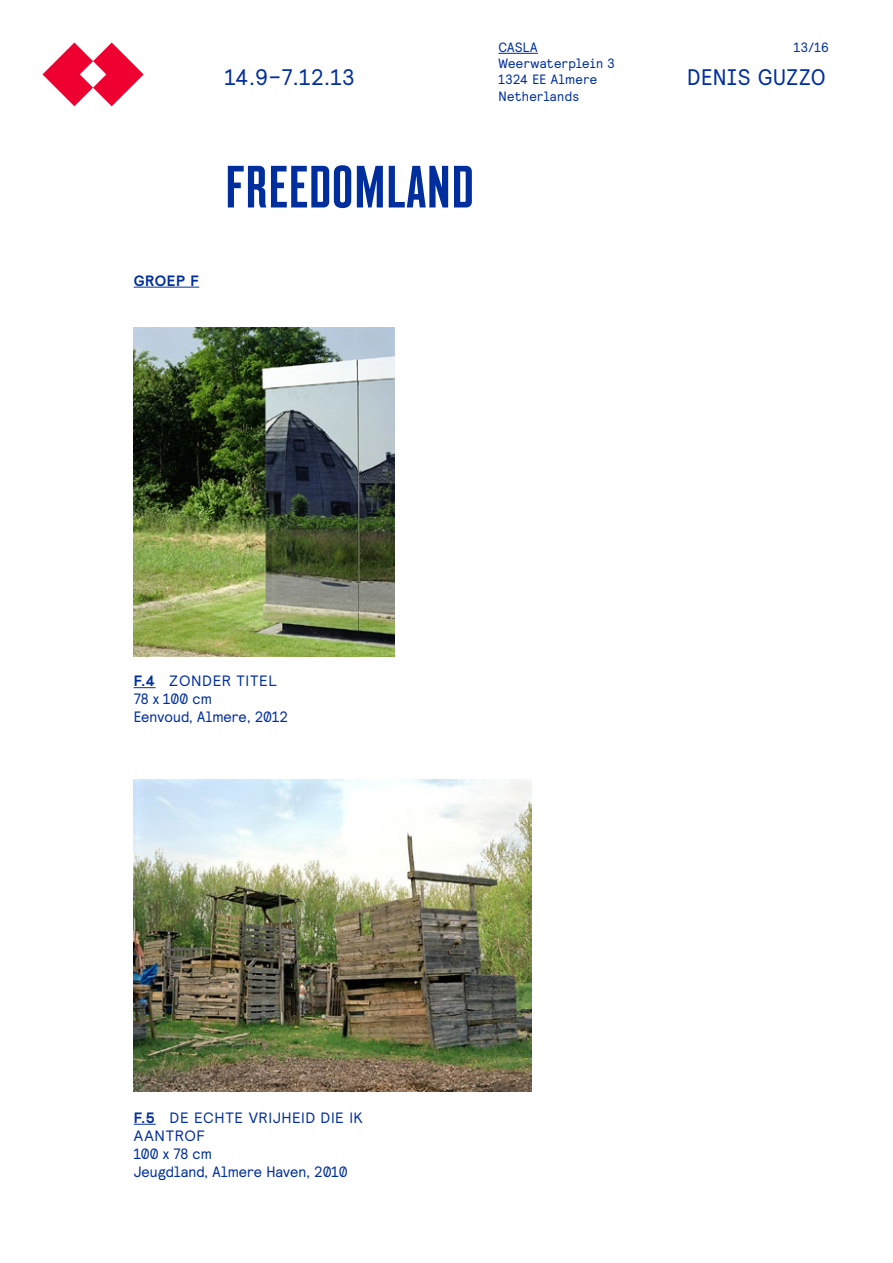
<style>
.page{position:relative;width:893px;height:1263px;background:#fff}
.page>*{position:absolute;margin:0;border:0;box-sizing:border-box;transform-origin:0 0}
.t1{font:condensed 59.55px "Montefiore";letter-spacing:.015em;color:#002f9d}
.t2{font:22.5px "Relative Faux";letter-spacing:.03em;color:#002f9d}
.t3{font:15px/18px "Relative Faux";letter-spacing:.005em;color:#002f9d}
.t4{font:15px "Relative";color:#002f9d}
.t5{font:700 15px "Relative";color:#002f9d}
.t6{font:13.5px/16.2px "Relative Faux";letter-spacing:.025em;color:#002f9d}
.s1{font-weight:700}
</style>
<div class="page">
<hr style="left:134px;top:287px;width:65px;height:1px;background:#002f9d">
<svg style="left:134px;top:687px;width:22px;height:1px"></svg>
<svg style="left:134px;top:1124px;width:22px;height:1px"></svg>
<hr style="left:498px;top:53px;width:40px;height:1px;background:#002f9d">
<svg style="left:43px;top:43px;width:101px;height:63px"></svg>
<img style="left:134px;top:327px;width:260px;height:329px">
<img style="left:134px;top:780px;width:397px;height:312px">
<p class="t6" style="left:498px;top:39px;width:118px">casla<br>Weerwaterplein 3<br>1324 EE Almere<br>Netherlands</p>
<p class="t6" style="left:794px;top:39px;width:37px">13/16</p>
<h2 class="t2" style="left:225px;top:63px;width:131px">14.9–7.12.13</h2>
<h2 class="t2" style="left:687px;top:63px;width:140px">DENIS GUZZO</h2>
<p class="t5" style="left:134px;top:271px;width:67px">GROEP F</p>
<h1 class="t1" style="left:225px;top:152px;width:250px">FREEDOMLAND</h1>
<p class="t4" style="left:134px;top:671px;width:57px"><span class="s1">F.4</span> ZONDER</p>
<p class="t4" style="left:236px;top:671px;width:9px">TITEL</p>
<p class="t3" style="left:134px;top:689px;width:156px">78 x 100 cm<br>Eenvoud, Almere, 2012</p>
<p class="t4" style="left:134px;top:1108px;width:71px"><span class="s1">F.5</span> DE ECHTE</p>
<p class="t4" style="left:249px;top:1108px;width:42px">VRIJHEID</p>
<p class="t4" style="left:321px;top:1108px;width:9px">DIE</p>
<p class="t4" style="left:349px;top:1108px;width:8px">IK</p>
<p class="t4" style="left:134px;top:1126px;width:12px">AANTROF</p>
<p class="t3" style="left:134px;top:1144px;width:216px">100 x 78 cm<br>Jeugdland, Almere Haven, 2010</p>
</div>
